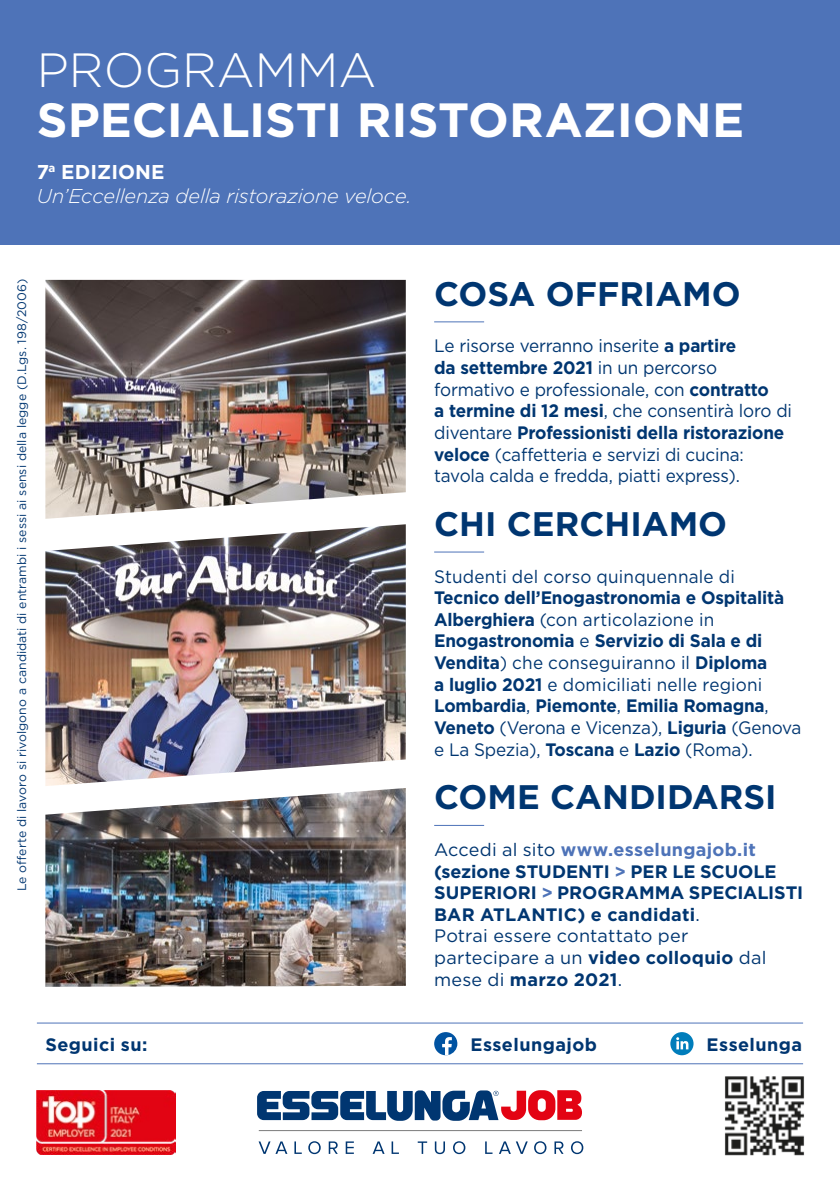
<style>
.page{position:relative;width:840px;height:1191px;background:#fff}
.page>*{position:absolute;margin:0;border:0;box-sizing:border-box;transform-origin:0 0}
.t1{font:700 48px "Gotham";color:#fff}
.t2{font:300 48px "Gotham";color:#fff}
.t3{font:700 34px "Gotham";color:#003671}
.t4{font:italic 300 20px/24px "Gotham";letter-spacing:-.01em;color:#fff}
.t5{font:700 18px/21.6px "Gotham";letter-spacing:-.005em;color:#003671;scale:.95 1}
.t6{font:18px/21.6px "Gotham";letter-spacing:-.01em;color:#003671;scale:.95 1}
.t7{font:700 18px/21.6px "Gotham";letter-spacing:-.005em;color:#003671}
.t8{font:700 18px "Gotham";letter-spacing:.025em;color:#003671}
.t9{font:18px "Gotham";letter-spacing:.015em;color:#003671;scale:.95 1}
.t10{font:12.4px "Gotham";color:#003671}
.s1{font-weight:700;font-style:normal}
.s2{font-weight:700}
.s3{font-weight:400}
.s4{color:#4e73b8}
</style>
<div class="page">
<img style="left:711px;top:1063px;width:93px;height:93px">
<img style="left:45px;top:788px;width:360px;height:198px">
<img style="left:45px;top:524px;width:360px;height:262px">
<img style="left:45px;top:280px;width:360px;height:239px">
<div style="left:0;top:0;width:839px;height:244px;background:#4e73b8"></div>
<svg style="left:258px;top:1141px;width:29px;height:12px"></svg>
<svg style="left:294px;top:1141px;width:7px;height:12px"></svg>
<svg style="left:308px;top:1141px;width:12px;height:13px"></svg>
<svg style="left:328px;top:1141px;width:9px;height:12px"></svg>
<svg style="left:345px;top:1141px;width:8px;height:12px"></svg>
<svg style="left:373px;top:1141px;width:11px;height:12px"></svg>
<svg style="left:391px;top:1141px;width:7px;height:12px"></svg>
<svg style="left:417px;top:1141px;width:10px;height:12px"></svg>
<svg style="left:434px;top:1141px;width:11px;height:13px"></svg>
<svg style="left:453px;top:1141px;width:12px;height:13px"></svg>
<svg style="left:485px;top:1141px;width:7px;height:12px"></svg>
<svg style="left:499px;top:1141px;width:28px;height:12px"></svg>
<svg style="left:534px;top:1141px;width:12px;height:13px"></svg>
<svg style="left:554px;top:1141px;width:9px;height:12px"></svg>
<svg style="left:571px;top:1141px;width:12px;height:13px"></svg>
<hr style="left:259px;top:1130px;width:322px;height:1px;background:#878787">
<svg style="left:257px;top:1090px;width:324px;height:30px"></svg>
<hr style="left:37px;top:1022px;width:765px;height:1px;background:#4e73b8">
<hr style="left:37px;top:1063px;width:765px;height:1px;background:#4e73b8">
<svg style="left:434px;top:1032px;width:23px;height:23px"></svg>
<div style="left:670px;top:1032px;width:23px;height:23px;background:#007dbb;border-radius:50%"></div>
<svg style="left:676px;top:1037px;width:12px;height:12px"></svg>
<img style="left:37px;top:1090px;width:138px;height:64px">
<hr style="left:434px;top:321px;width:50px;height:1px;background:#4e73b8">
<hr style="left:434px;top:551px;width:50px;height:1px;background:#4e73b8">
<hr style="left:434px;top:825px;width:50px;height:1px;background:#4e73b8">
<h1 class="t2" style="left:37px;top:39px;width:341px">PROGRAMMA</h1>
<h1 class="t1" style="left:37px;top:88px;width:708px">SPECIALISTI RISTORAZIONE</h1>
<p class="t4" style="left:37px;top:159px;width:376px"><span class="s1">7</span><sup>a</sup> <span class="s1">EDIZIONE<br></span>Un’Eccellenza della ristorazione veloce.</p>
<p class="t10" style="left:14px;top:891px;width:614px;rotate:-90deg">Le offerte di lavoro si rivolgono a candidati di entrambi i sessi ai sensi della legge (D.Lgs. 198/2006)</p>
<h2 class="t3" style="left:434px;top:271px;width:308px">COSA OFFRIAMO</h2>
<p class="t6" style="left:434px;top:335px;width:378px">Le risorse verranno inserite <span class="s2">a partire<br>da settembre 2021</span> in un percorso formativo e professionale, con <span class="s2">contratto<br>a termine di 12 mesi</span>, che consentirà loro di diventare <span class="s2">Professionisti della ristorazione veloce</span> (caffetteria e servizi di cucina: tavola calda e fredda, piatti express).</p>
<h2 class="t3" style="left:434px;top:501px;width:294px">CHI CERCHIAMO</h2>
<p class="t9" style="left:434px;top:565px;width:318px">Studenti del corso quinquennale di</p>
<p class="t5" style="left:434px;top:587px;width:388px">Tecnico dell’Enogastronomia e Ospitalità Alberghiera <span class="s3">(con articolazione in </span>Enogastronomia <span class="s3">e</span> Servizio di Sala e di Vendita<span class="s3">) che conseguiranno il</span> Diploma<br>a luglio 2021 <span class="s3">e domiciliati nelle regioni </span>Lombardia<span class="s3">,</span> Piemonte<span class="s3">,</span> Emilia Romagna<span class="s3">, </span>Veneto <span class="s3">(Verona e Vicenza),</span> Liguria <span class="s3">(Genova e La Spezia),</span> Toscana <span class="s3">e</span> Lazio <span class="s3">(Roma).</span></p>
<h2 class="t3" style="left:434px;top:774px;width:344px">COME CANDIDARSI</h2>
<p class="t7" style="left:434px;top:838px;width:370px"><span class="s3">Accedi al sito</span> <span class="s4">www.esselungajob.it </span>(sezione STUDENTI <span class="s4">&gt;</span> PER LE SCUOLE<br>SUPERIORI <span class="s4">&gt;</span> PROGRAMMA SPECIALISTI<br>BAR ATLANTIC) e candidati<span class="s3">.<br>Potrai essere contattato per<br>partecipare a un</span> video colloquio <span class="s3">dal mese di</span> marzo 2021<span class="s3">.</span></p>
<p class="t8" style="left:45px;top:1032px;width:104px">Seguici su:</p>
<p class="t8" style="left:470px;top:1032px;width:128px">Esselungajob</p>
<p class="t8" style="left:706px;top:1032px;width:97px">Esselunga</p>
</div>
